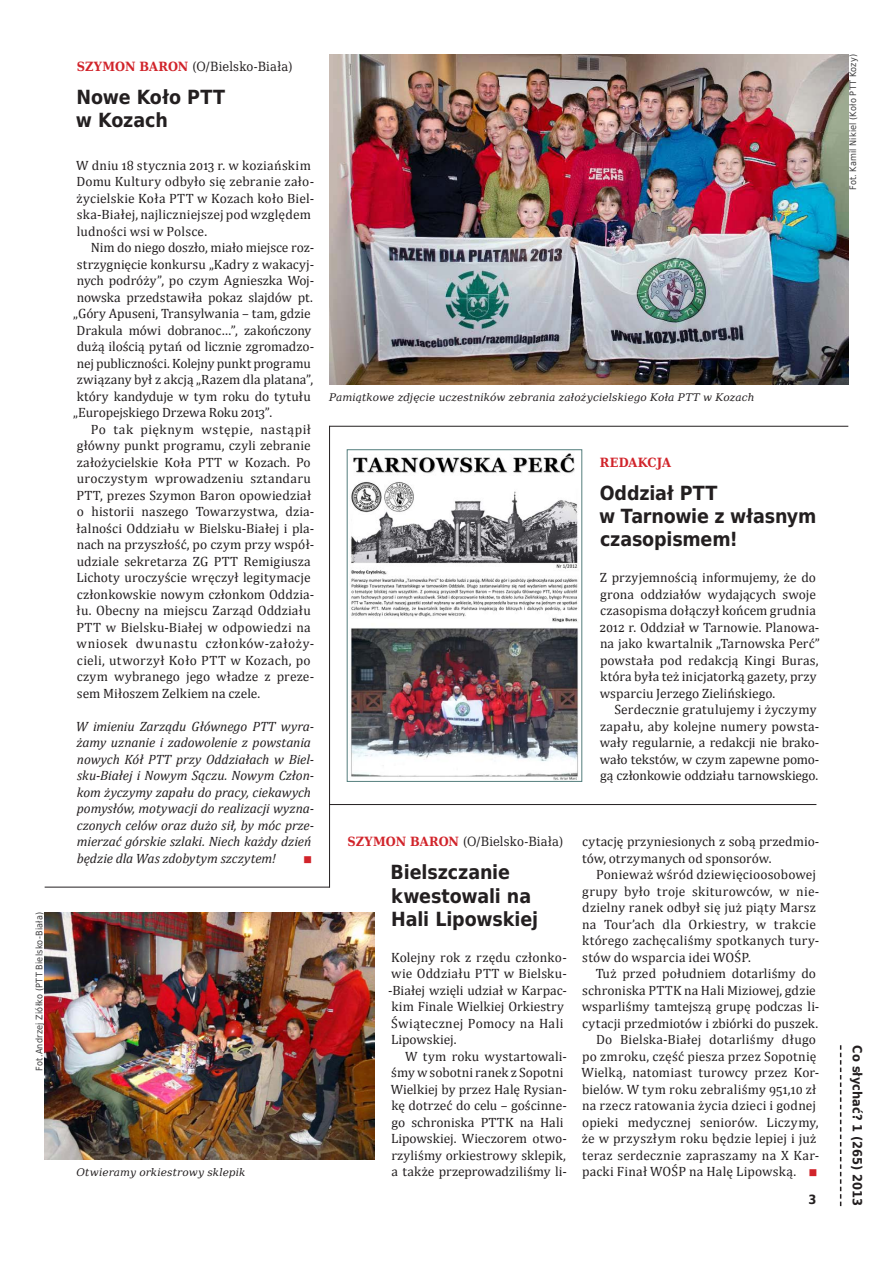
<style>
.page{position:relative;width:893px;height:1263px;background:#fff}
.page>*{position:absolute;margin:0;border:0;box-sizing:border-box;transform-origin:0 0}
.naglowki_mniejsze_we{font:700 19.5px/23.4px "DejaVu Sans Condensed";letter-spacing:-.01em;color:#231f20}
.Postawowy{font:13.5px/16.5px "Cambria";letter-spacing:.01em;color:#231f20}
.podst_pierwszy{font:13.5px/16.5px "Cambria";letter-spacing:.01em;color:#231f20}
.podst_pierwszy_z_ods{font:italic 13.5px/16.5px "Cambria";letter-spacing:-.005em;color:#231f20}
.Autor_przed_nagl_mni{font:12.75px "DejaVu Serif Condensed";letter-spacing:.015em;color:#231f20}
.t1{font:700 12.75px "DejaVu Sans Condensed";color:#231f20}
.Autor_przed_nagl_mni-2{font:700 12.75px "DejaVu Serif Condensed";color:#d1232a}
.zdjecie{font:italic 10.5px "DejaVu Serif";letter-spacing:.01em;color:#231f20}
.fot{font:9px "DejaVu Sans Condensed";letter-spacing:.02em;color:#3e3e3f}
.t2{font:9px "DejaVu Serif";color:#d1232a}
.s1{font-weight:700;color:#d1232a}
</style>
<div class="page">
<svg style="left:840px;top:1045px;width:1px;height:161px"></svg>
<img style="left:329px;top:54px;width:519px;height:330px">
<img style="left:351px;top:453px;width:228px;height:327px">
<div style="left:347px;top:449px;width:235px;height:333px;border:1px solid #547e7d"></div>
<img style="left:45px;top:912px;width:330px;height:248px">
<hr style="left:329px;top:426px;width:519px;height:1px;background:#231f20">
<hr style="left:329px;top:804px;width:487px;height:1px;background:#231f20">
<hr style="left:329px;top:426px;width:1px;height:461px;background:#231f20">
<hr style="left:45px;top:887px;width:285px;height:1px;background:#231f20">
<p class="fot" style="left:32px;top:1071px;width:160px;rotate:-90deg">Fot.Andrzej Ziółko (PTT Bielsko-Biała)</p>
<p class="Autor_przed_nagl_mni" style="left:77px;top:56px;width:217px"><span class="s1">SZYMON BARON</span> (O/Bielsko-Biała)</p>
<p class="naglowki_mniejsze_we" style="left:76px;top:84px;width:151px">Nowe Koło PTT w Kozach</p>
<p class="podst_pierwszy" style="left:76px;top:157px;width:240px">W dniu 18 stycznia 2013 r. w koziańskim Domu Kultury odbyło się zebranie zało&shy;życielskie Koła PTT w Kozach koło Biel&shy;ska-Białej, najliczniejszej pod względem ludności wsi w Polsce.</p>
<p class="Postawowy" style="left:73px;top:239px;width:242px;text-indent:18px">Nim do niego doszło, miało miejsce roz&shy;strzygnięcie konkursu „Kadry z wakacyj&shy;nych podróży”, po czym Agnieszka Woj&shy;nowska przedstawiła pokaz slajdów pt. „Góry Apuseni, Transylwania – tam, gdzie Drakula mówi dobranoc…”, zakończony dużą ilością pytań od licznie zgromadzo&shy;nej publiczności. Kolejny punkt programu związany był z akcją „Razem dla platana”, który kandyduje w tym roku do tytułu „Europejskiego Drzewa Roku 2013”.</p>
<p class="Postawowy" style="left:76px;top:421px;width:239px;text-indent:14px">Po tak pięknym wstępie, nastąpił główny punkt programu, czyli zebranie założycielskie Koła PTT w Kozach. Po uroczystym wprowadzeniu sztandaru PTT, prezes Szymon Baron opowiedział o historii naszego Towarzystwa, dzia&shy;łalności Oddziału w Bielsku-Białej i pla&shy;nach na przyszłość, po czym przy współ&shy;udziale sekretarza ZG PTT Remigiusza Lichoty uroczyście wręczył legitymacje członkowskie nowym członkom Oddzia&shy;łu. Obecny na miejscu Zarząd Oddziału PTT w Bielsku-Białej w odpowiedzi na wniosek dwunastu członków-założy&shy;cieli, utworzył Koło PTT w Kozach, po czym wybranego jego władze z preze&shy;sem Miłoszem Zelkiem na czele.</p>
<p class="podst_pierwszy_z_ods" style="left:76px;top:717px;width:240px">W imieniu Zarządu Głównego PTT wyra&shy;żamy uznanie i zadowolenie z powstania nowych Kół PTT przy Oddziałach w Biel&shy;sku-Białej i Nowym Sączu. Nowym Człon&shy;kom życzymy zapału do pracy, ciekawych pomysłów, motywacji do realizacji wyzna&shy;czonych celów oraz dużo sił, by móc prze&shy;mierzać górskie szlaki. Niech każdy dzień będzie dla Was zdobytym szczytem!</p>
<p class="zdjecie" style="left:329px;top:389px;width:427px">Pamiątkowe zdjęcie uczestników zebrania założycielskiego Koła PTT w Kozach</p>
<p class="Autor_przed_nagl_mni-2" style="left:600px;top:452px;width:73px">REDAKCJA</p>
<p class="naglowki_mniejsze_we" style="left:599px;top:480px;width:219px">Oddział PTT<br>w Tarnowie z własnym czasopismem!</p>
<p class="podst_pierwszy" style="left:600px;top:569px;width:222px">Z przyjemnością informujemy, że do grona oddziałów wydających swoje czasopisma dołączył końcem grudnia 2012 r. Oddział w Tarnowie. Planowa&shy;na jako kwartalnik „Tarnowska Perć” powstała pod redakcją Kingi Buras, która była też inicjatorką gazety, przy wsparciu Jerzego Zielińskiego.</p>
<p class="Postawowy" style="left:600px;top:701px;width:221px;text-indent:15px">Serdecznie gratulujemy i życzymy zapału, aby kolejne numery powsta&shy;wały regularnie, a redakcji nie brako&shy;wało tekstów, w czym zapewne pomo&shy;gą członkowie oddziału tarnowskiego.</p>
<p class="Autor_przed_nagl_mni" style="left:347px;top:832px;width:217px"><span class="s1">SZYMON BARON</span> (O/Bielsko-Biała)</p>
<p class="naglowki_mniejsze_we" style="left:391px;top:860px;width:149px">Bielszczanie kwestowali na<br>Hali Lipowskiej</p>
<p class="podst_pierwszy" style="left:388px;top:949px;width:180px">Kolejny rok z rzędu członko&shy;wie Oddziału PTT w Bielsku--Białej wzięli udział w Karpac&shy;kim Finale Wielkiej Orkiestry<br>Świątecznej Pomocy na Hali<br>Lipowskiej.</p>
<p class="Postawowy" style="left:391px;top:1048px;width:178px;text-indent:14px">W tym roku wystartowali&shy;śmy w sobotni ranek z Sopotni<br>Wielkiej by przez Halę Rysian&shy;kę dotrzeć do celu – gościnne&shy;go schroniska PTTK na Hali<br>Lipowskiej. Wieczorem otwo&shy;rzyliśmy orkiestrowy sklepik, a także przeprowadziliśmy li-</p>
<p class="Postawowy" style="left:582px;top:833px;width:239px">cytację przyniesionych z sobą przedmio&shy;tów, otrzymanych od sponsorów.</p>
<p class="Postawowy" style="left:582px;top:866px;width:239px;text-indent:14px">Ponieważ wśród dziewięcioosobowej grupy było troje skiturowców, w nie&shy;dzielny ranek odbył się już piąty Marsz na Tour’ach dla Orkiestry, w trakcie którego zachęcaliśmy spotkanych tury&shy;stów do wsparcia idei WOŚP.</p>
<p class="Postawowy" style="left:582px;top:965px;width:239px;text-indent:14px">Tuż przed południem dotarliśmy do schroniska PTTK na Hali Miziowej, gdzie wsparliśmy tamtejszą grupę podczas li&shy;cytacji przedmiotów i zbiórki do puszek.</p>
<p class="Postawowy" style="left:581px;top:1031px;width:240px;text-indent:15px">Do Bielska-Białej dotarliśmy długo po zmroku, część piesza przez Sopotnię Wielką, natomiast turowcy przez Kor&shy;bielów. W tym roku zebraliśmy 951,10 zł na rzecz ratowania życia dzieci i godnej opieki medycznej seniorów. Liczymy, że w przyszłym roku będzie lepiej i już teraz serdecznie zapraszamy na X Kar-</p>
<p class="t2" style="left:303px;top:851px;width:10px">■</p>
<p class="zdjecie" style="left:77px;top:1164px;width:171px">Otwieramy orkiestrowy sklepik</p>
<p class="Postawowy" style="left:582px;top:1163px;width:216px">packi Finał WOŚP na Halę Lipowską.</p>
<p class="t2" style="left:809px;top:1165px;width:10px">■</p>
<p class="t1" style="left:808px;top:1189px;width:9px">3</p>
<p class="fot" style="left:846px;top:190px;width:138px;rotate:-90deg">Fot. Kamil Nikiel (Koło PTT Kozy)</p>
<p class="t1" style="left:868px;top:1045px;width:162px;rotate:90deg">Co słychać? 1 (265) 2013</p>
</div>
